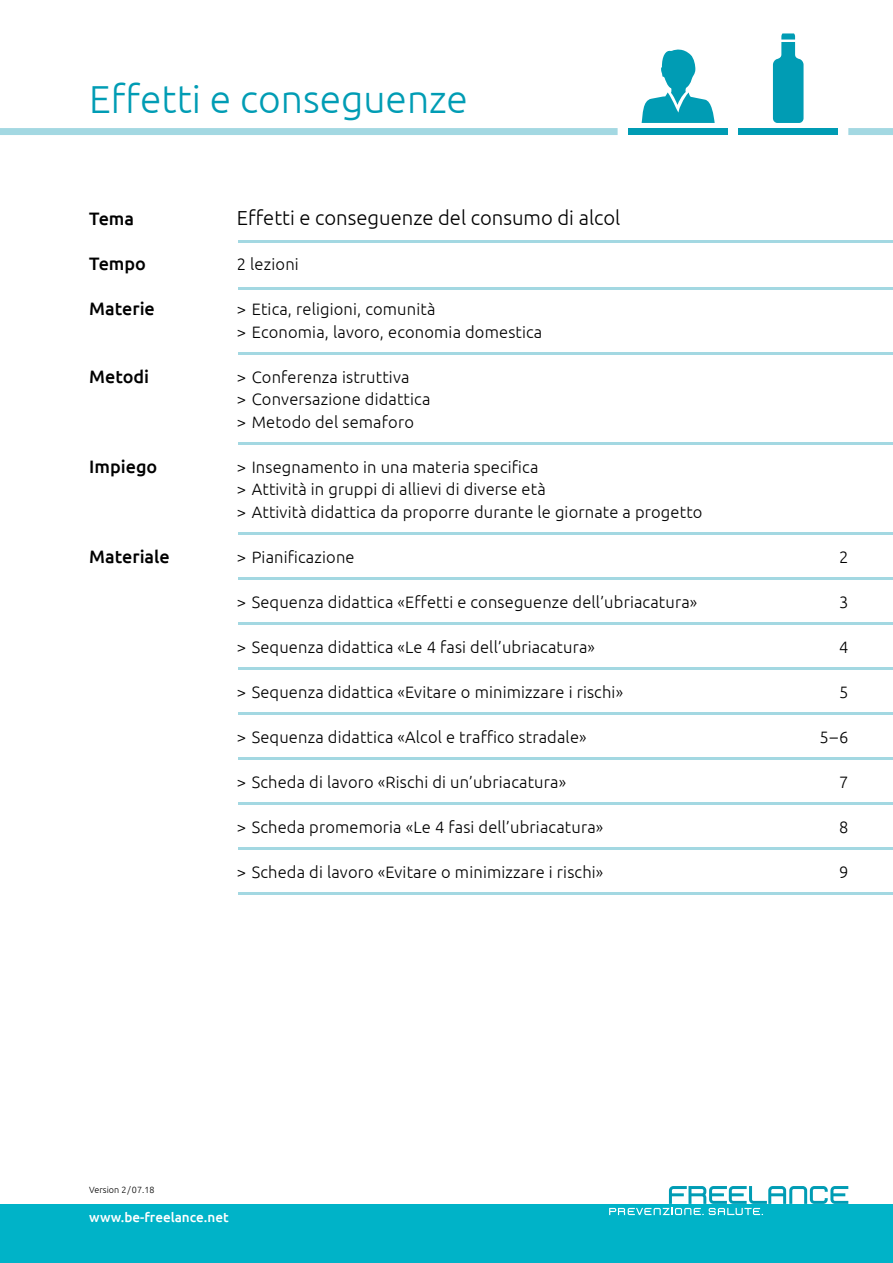
<style>
.page{position:relative;width:893px;height:1263px;background:#fff}
.page>*{position:absolute;margin:0;border:0;box-sizing:border-box;transform-origin:0 0}
.t1{font:300 39px "Ubuntu";color:#009cb4}
.t2{font:300 20.25px "Ubuntu";color:#000}
.t3{font:500 18px "Ubuntu";color:#000}
.t4{font:300 16.5px/22.5px "Ubuntu";letter-spacing:.01em;color:#000}
.t5{font:500 13.5px "Ubuntu";color:#fff}
.t6{font:300 9px "Ubuntu";color:#000}
</style>
<div class="page">
<div style="left:0;top:1204px;width:893px;height:59px;background:#00b3c8"></div>
<div style="left:738px;top:128px;width:100px;height:7px;background:#009cb4"></div>
<svg style="left:773px;top:33px;width:30px;height:90px"></svg>
<hr style="left:238px;top:353px;width:655px;height:2px;background:#a3d8e2">
<hr style="left:238px;top:287px;width:655px;height:3px;background:#a3d8e2">
<hr style="left:238px;top:240px;width:655px;height:2px;background:#a3d8e2">
<hr style="left:238px;top:442px;width:655px;height:2px;background:#a3d8e2">
<hr style="left:238px;top:532px;width:655px;height:2px;background:#a3d8e2">
<hr style="left:238px;top:577px;width:655px;height:2px;background:#a3d8e2">
<hr style="left:238px;top:622px;width:655px;height:2px;background:#a3d8e2">
<hr style="left:238px;top:667px;width:655px;height:2px;background:#a3d8e2">
<hr style="left:238px;top:712px;width:655px;height:2px;background:#a3d8e2">
<hr style="left:238px;top:757px;width:655px;height:2px;background:#a3d8e2">
<hr style="left:238px;top:802px;width:655px;height:2px;background:#a3d8e2">
<hr style="left:238px;top:847px;width:655px;height:2px;background:#a3d8e2">
<hr style="left:238px;top:892px;width:655px;height:2px;background:#a3d8e2">
<div style="left:628px;top:128px;width:100px;height:7px;background:#009cb4"></div>
<svg style="left:642px;top:49px;width:73px;height:74px"></svg>
<div style="left:0;top:128px;width:618px;height:7px;background:#a3d8e2"></div>
<svg style="left:848px;top:128px;width:45px;height:7px"></svg>
<svg style="left:609px;top:1186px;width:239px;height:29px"></svg>
<h1 class="t1" style="left:89px;top:75px;width:380px">Effetti e conseguenze</h1>
<p class="t3" style="left:89px;top:207px;width:46px">Tema</p>
<p class="t3" style="left:89px;top:252px;width:58px">Tempo</p>
<p class="t3" style="left:89px;top:297px;width:67px">Materie</p>
<p class="t3" style="left:89px;top:365px;width:61px">Metodi</p>
<p class="t3" style="left:89px;top:455px;width:70px">Impiego</p>
<p class="t3" style="left:89px;top:545px;width:82px">Materiale</p>
<p class="t2" style="left:237px;top:206px;width:385px">Effetti e conseguenze del consumo di alcol</p>
<p class="t4" style="left:237px;top:252px;width:63px">2 lezioni</p>
<p class="t4" style="left:237px;top:297px;width:307px">&gt; Etica, religioni, comunità<br>&gt; Economia, lavoro, economia domestica</p>
<p class="t4" style="left:237px;top:365px;width:195px">&gt; Conferenza istruttiva<br>&gt; Conversazione didattica &gt; Metodo del semaforo</p>
<p class="t4" style="left:237px;top:455px;width:467px">&gt; Insegnamento in una materia specifica<br>&gt; Attività in gruppi di allievi di diverse età<br>&gt; Attività didattica da proporre durante le giornate a progetto</p>
<p class="t4" style="left:237px;top:545px;width:119px">&gt; Pianificazione</p>
<p class="t4" style="left:839px;top:545px;width:11px">2</p>
<p class="t4" style="left:237px;top:590px;width:462px">&gt; Sequenza didattica «Effetti e conseguenze dell’ubriacatura»</p>
<p class="t4" style="left:839px;top:590px;width:11px">3</p>
<p class="t4" style="left:237px;top:635px;width:360px">&gt; Sequenza didattica «Le 4 fasi dell’ubriacatura»</p>
<p class="t4" style="left:839px;top:635px;width:11px">4</p>
<p class="t4" style="left:237px;top:680px;width:388px">&gt; Sequenza didattica «Evitare o minimizzare i rischi»</p>
<p class="t4" style="left:839px;top:680px;width:11px">5</p>
<p class="t4" style="left:237px;top:725px;width:351px">&gt; Sequenza didattica «Alcol e traffico stradale»</p>
<p class="t4" style="left:819px;top:725px;width:30px">5–6</p>
<p class="t4" style="left:237px;top:770px;width:331px">&gt; Scheda di lavoro «Rischi di un’ubriacatura»</p>
<p class="t4" style="left:839px;top:770px;width:11px">7</p>
<p class="t4" style="left:237px;top:815px;width:368px">&gt; Scheda promemoria «Le 4 fasi dell’ubriacatura»</p>
<p class="t4" style="left:839px;top:815px;width:11px">8</p>
<p class="t4" style="left:237px;top:860px;width:368px">&gt; Scheda di lavoro «Evitare o minimizzare i rischi»</p>
<p class="t4" style="left:839px;top:860px;width:11px">9</p>
<p class="t6" style="left:89px;top:1184px;width:67px">Version 2/07.18</p>
<p class="t5" style="left:89px;top:1209px;width:141px">www.be-freelance.net</p>
</div>
